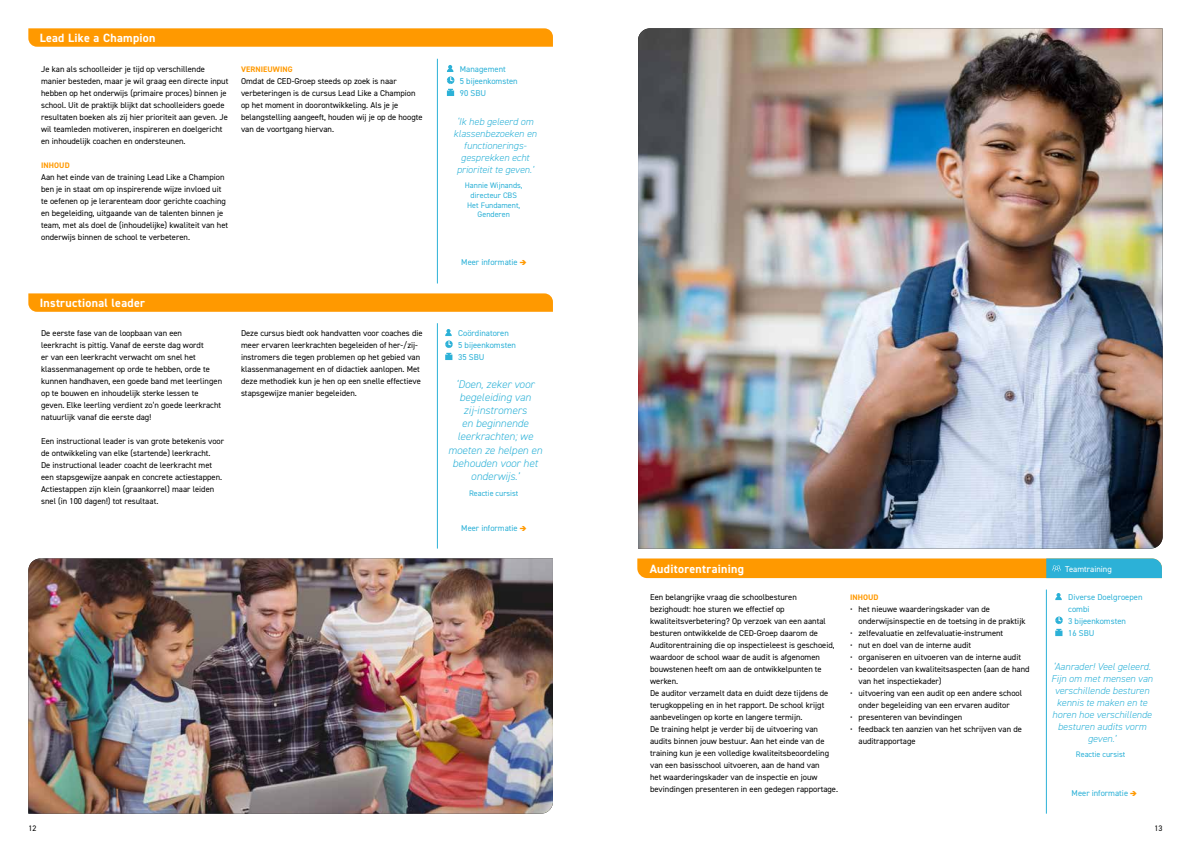
<style>
.page{position:relative;width:1191px;height:842px;background:#fff}
.page>*{position:absolute;margin:0;border:0;box-sizing:border-box;transform-origin:0 0}
.t1{font:700 12px "DIN2014";letter-spacing:.025em;color:#fff}
.t2{font:italic 300 11px/13.2px "DIN2014";color:#2cb1d7;text-align:center}
.t3{font:italic 300 10px/12px "DIN2014";color:#2cb1d7;text-align:center}
.t4{font:8.5px/12px "DIN2014";color:#000}
.t5{font:8.5px/12px "DIN2014";color:#2cb1d7}
.t6{font:8.5px "DIN2014";color:#fff}
.t7{font:8px/9.6px "DIN2014";color:#2cb1d7;text-align:center}
.t8{font:700 8px "DIN2014";letter-spacing:.01em;color:#f90}
.t9{font:8px "DIN2014";color:#000}
.s1{color:#f90}
</style>
<div class="page">
<svg style="left:28px;top:293px;width:525px;height:19px;background:#ff9c09"></svg>
<hr style="left:437px;top:323px;width:1px;height:226px;background:#2cb1d7">
<svg style="left:445px;top:329px;width:8px;height:31px"></svg>
<svg style="left:28px;top:28px;width:525px;height:19px;background:#ff9c09"></svg>
<hr style="left:437px;top:59px;width:1px;height:224px;background:#2cb1d7">
<svg style="left:447px;top:65px;width:7px;height:31px"></svg>
<hr style="left:1046px;top:589px;width:1px;height:225px;background:#2cb1d7">
<svg style="left:1055px;top:593px;width:6px;height:7px"></svg>
<svg style="left:1055px;top:617px;width:7px;height:19px"></svg>
<svg style="left:637px;top:558px;width:525px;height:20px;background:#d2a034"></svg>
<img style="left:638px;top:28px;width:524px;height:521px">
<img style="left:28px;top:558px;width:525px;height:256px">
<h1 class="t1" style="left:40px;top:34px;width:117px">Lead Like a Champion</h1>
<p class="t4" style="left:41px;top:63px;width:189px">Je kan als schoolleider je tijd op verschillende manier besteden, maar je wil graag een directe input hebben op het onderwijs (primaire proces) binnen je school. Uit de praktijk blijkt dat schoolleiders goede resultaten boeken als zij hier prioriteit aan geven. Je wil teamleden motiveren, inspireren en doelgericht en inhoudelijk coachen en ondersteunen.</p>
<p class="t8" style="left:41px;top:162px;width:30px">INHOUD</p>
<p class="t4" style="left:41px;top:171px;width:189px">Aan het einde van de training Lead Like a Champion ben je in staat om op inspirerende wijze invloed uit te oefenen op je lerarenteam door gerichte coaching en begeleiding, uitgaande van de talenten binnen je team, met als doel de (inhoudelijke) kwaliteit van het onderwijs binnen de school te verbeteren.</p>
<p class="t8" style="left:241px;top:66px;width:53px">VERNIEUWING</p>
<p class="t4" style="left:241px;top:75px;width:183px">Omdat de CED-Groep steeds op zoek is naar verbeteringen is de cursus Lead Like a Champion op het moment in doorontwikkeling. Als je je belangstelling aangeeft, houden wij je op de hoogte van de voortgang hiervan.</p>
<h1 class="t1" style="left:40px;top:299px;width:107px">Instructional leader</h1>
<p class="t4" style="left:41px;top:327px;width:182px">De eerste fase van de loopbaan van een<br>leerkracht is pittig. Vanaf de eerste dag wordt<br>er van een leerkracht verwacht om snel het klassenmanagement op orde te hebben, orde te kunnen handhaven, een goede band met leerlingen op te bouwen en inhoudelijk sterke lessen te geven. Elke leerling verdient zo’n goede leerkracht natuurlijk vanaf die eerste dag!</p>
<p class="t4" style="left:41px;top:435px;width:185px">Een instructional leader is van grote betekenis voor de ontwikkeling van elke (startende) leerkracht.<br>De instructional leader coacht de leerkracht met een stapsgewijze aanpak en concrete actiestappen.<br>Actiestappen zijn klein (graankorrel) maar leiden snel (in 100 dagen!) tot resultaat.</p>
<p class="t4" style="left:241px;top:327px;width:183px">Deze cursus biedt ook handvatten voor coaches die meer ervaren leerkrachten begeleiden of her-/zij&shy;instromers die tegen problemen op het gebied van klassenmanagement en of didactiek aanlopen. Met deze methodiek kun je hen op een snelle effectieve stapsgewijze manier begeleiden.</p>
<p class="t5" style="left:460px;top:63px;width:59px">Management<br>5 bijeenkomsten<br>90 SBU</p>
<p class="t3" style="left:453px;top:115px;width:85px">‘Ik heb geleerd om klassenbezoeken en functionerings&shy;gesprekken echt prioriteit te geven.’</p>
<p class="t7" style="left:465px;top:181px;width:59px">Hannie Wijnands, directeur CBS<br>Het Fundament,<br>Genderen</p>
<p class="t5" style="left:461px;top:257px;width:67px">Meer informatie <span class="s1">➔</span></p>
<p class="t5" style="left:458px;top:327px;width:59px">Coördinatoren<br>5 bijeenkomsten<br>35 SBU</p>
<p class="t2" style="left:448px;top:377px;width:96px">‘Doen, zeker voor begeleiding van zij-instromers<br>en beginnende leerkrachten; we moeten ze helpen en behouden voor het onderwijs.’</p>
<p class="t7" style="left:469px;top:488px;width:51px">Reactie cursist</p>
<p class="t5" style="left:461px;top:522px;width:67px">Meer informatie <span class="s1">➔</span></p>
<h1 class="t1" style="left:649px;top:565px;width:96px">Auditorentraining</h1>
<p class="t4" style="left:650px;top:591px;width:189px">Een belangrijke vraag die schoolbesturen bezighoudt: hoe sturen we effectief op kwaliteitsverbetering? Op verzoek van een aantal besturen ontwikkelde de CED-Groep daarom de Auditorentraining die op inspectieleest is geschoeid, waardoor de school waar de audit is afgenomen bouwstenen heeft om aan de ontwikkelpunten te werken.<br>De auditor verzamelt data en duidt deze tijdens de terugkoppeling en in het rapport. De school krijgt aanbevelingen op korte en langere termijn.<br>De training helpt je verder bij de uitvoering van audits binnen jouw bestuur. Aan het einde van de training kun je een volledige kwaliteitsbeoordeling van een basisschool uitvoeren, aan de hand van<br>het waarderingskader van de inspectie en jouw bevindingen presenteren in een gedegen rapportage.</p>
<p class="t8" style="left:850px;top:594px;width:30px">INHOUD</p>
<p class="t4" style="left:858px;top:603px;width:168px;text-indent:-8px">• het nieuwe waarderingskader van de onderwijsinspectie en de toetsing in de praktijk</p>
<p class="t4" style="left:850px;top:627px;width:155px">• zelfevaluatie en zelfevaluatie-instrument</p>
<p class="t4" style="left:850px;top:639px;width:123px">• nut en doel van de interne audit</p>
<p class="t4" style="left:850px;top:651px;width:173px">• organiseren en uitvoeren van de interne audit</p>
<p class="t4" style="left:858px;top:663px;width:173px;text-indent:-8px">• beoordelen van kwaliteitsaspecten (aan de hand van het inspectiekader)</p>
<p class="t4" style="left:850px;top:687px;width:174px;text-align:center">• uitvoering van een audit op een andere school onder begeleiding van een ervaren auditor</p>
<p class="t4" style="left:850px;top:711px;width:114px">• presenteren van bevindingen</p>
<p class="t4" style="left:858px;top:723px;width:165px;text-indent:-8px">• feedback ten aanzien van het schrijven van de auditrapportage</p>
<p class="t6" style="left:1065px;top:564px;width:48px">Teamtraining</p>
<p class="t5" style="left:1068px;top:591px;width:76px">Diverse Doelgroepen combi<br>3 bijeenkomsten<br>16 SBU</p>
<p class="t3" style="left:1051px;top:661px;width:103px">‘Aanrader! Veel geleerd.<br>Fijn om met mensen van verschillende besturen kennis te maken en te horen hoe verschillende besturen audits vorm geven.’</p>
<p class="t7" style="left:1076px;top:749px;width:51px">Reactie cursist</p>
<p class="t5" style="left:1071px;top:787px;width:67px">Meer informatie <span class="s1">➔</span></p>
<p class="t9" style="left:28px;top:823px;width:9px">12</p>
<p class="t9" style="left:1154px;top:823px;width:9px">13</p>
</div>
